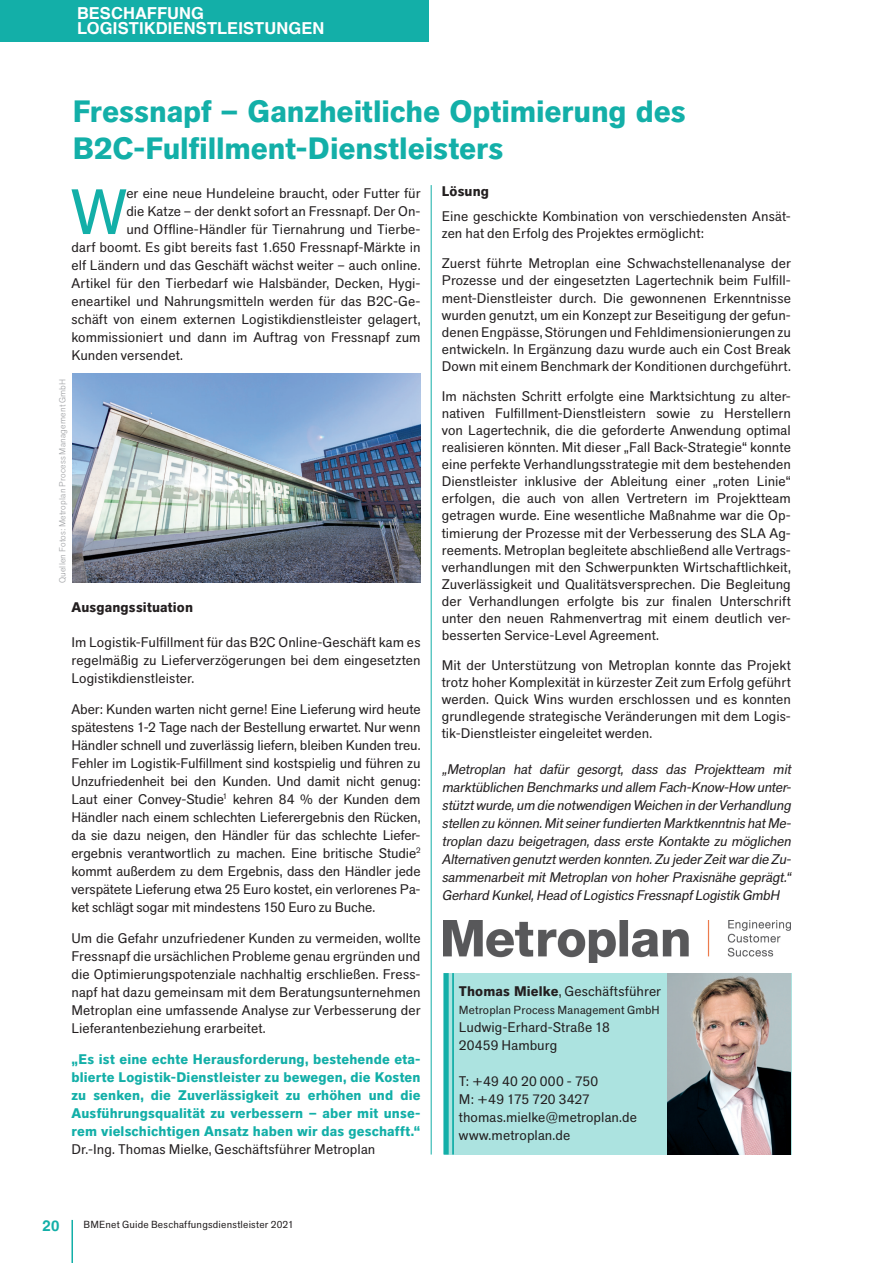
<style>
.page{position:relative;width:893px;height:1263px;background:#fff}
.page>*{position:absolute;margin:0;border:0;box-sizing:border-box;transform-origin:0 0}
.DROP_CAP{font:condensed 63.3px "Akzid Grtsk Next";color:#13afa8;scale:1.19 1}
.Naslov_Firmenprofil{font:700 condensed 30.6px "Akzid Grtsk Next";letter-spacing:-.005em;color:#13afa8;scale:1.19 1}
.Section_title{font:700 16.5px "Swansea";letter-spacing:.005em;color:#fff}
.t1{font:700 15px "Swansea";color:#13afa8}
.tekst{font:condensed 13.8px/17.1px "Akzid Grtsk Next";letter-spacing:.005em;color:#231f20;text-align:justify;scale:1.19 1}
.DROP_CAP-2{font:condensed 13.8px "Akzid Grtsk Next";letter-spacing:.005em;color:#231f20;scale:1.19 1}
.Text{font:italic condensed 13.8px/18px "Akzid Grtsk Next";color:#231f20;text-align:justify;scale:1.19 1}
.tekst-2{font:700 condensed 13.8px/18px "Akzid Grtsk Next";letter-spacing:.01em;color:#13afa8;text-align:justify;scale:1.19 1}
.tekst-3{font:700 condensed 13.8px "Akzid Grtsk Next";letter-spacing:.01em;color:#231f20;scale:1.19 1}
.tekst-4{font:condensed 11.7px "Akzid Grtsk Next";letter-spacing:.015em;color:#231f20;scale:1.19 1}
.t2{font:condensed 10.2px "Akzid Grtsk Next";letter-spacing:.02em;color:#231f20;scale:1.19 1}
.Foto_Quelle{font:300 condensed 8.7px "Akzid Grtsk Next";letter-spacing:.02em;color:#9d9fa2;scale:1.19 1}
.s1{font-weight:400;color:#231f20}
.s2{font-weight:700}
</style>
<div class="page">
<hr style="left:71px;top:1220px;width:2px;height:43px;background:#13afa8">
<div style="left:0;top:0;width:428px;height:42px;background:#13afa8"></div>
<div style="left:444px;top:973px;width:348px;height:181px;background:#ace3e0"></div>
<hr style="left:452px;top:973px;width:2px;height:181px;background:#13afa8">
<div style="left:443px;top:973px;width:6px;height:181px;background:#13afa8"></div>
<hr style="left:431px;top:185px;width:1px;height:969px;background:#13afa8">
<img style="left:72px;top:374px;width:349px;height:209px">
<img style="left:443px;top:920px;width:348px;height:42px">
<img style="left:668px;top:973px;width:123px;height:181px">
<p class="Section_title" style="left:77px;top:3px;width:129px">BESCHAFFUNG</p>
<p class="Section_title" style="left:77px;top:18px;width:249px">LOGISTIKDIENSTLEISTUNGEN</p>
<p class="Naslov_Firmenprofil" style="left:73px;top:93px;width:517px">Fressnapf – Ganzheitliche Optimierung des</p>
<p class="Naslov_Firmenprofil" style="left:73px;top:131px;width:363px">B2C-Fulfillment-Dienstleisters</p>
<p class="DROP_CAP" style="left:71px;top:177px;width:48px">W</p>
<p class="DROP_CAP-2" style="left:126px;top:185px;width:249px">er eine neue Hundeleine braucht, oder Futter für</p>
<p class="tekst-3" style="left:442px;top:183px;width:41px">Lösung</p>
<p class="tekst" style="left:442px;top:208px;width:295px">Eine geschickte Kombination von verschiedensten Ansät&shy;zen hat den Erfolg des Projektes ermöglicht:</p>
<p class="tekst" style="left:442px;top:255px;width:295px">Zuerst führte Metroplan eine Schwachstellenanalyse der Prozesse und der eingesetzten Lagertechnik beim Fulfill&shy;ment-Dienstleister durch. Die gewonnenen Erkenntnisse wurden genutzt, um ein Konzept zur Beseitigung der gefun&shy;denen Engpässe, Störungen und Fehldimensionierungen zu entwickeln. In Ergänzung dazu wurde auch ein Cost Break Down mit einem Benchmark der Konditionen durchgeführt.</p>
<p class="tekst" style="left:442px;top:388px;width:295px">Im nächsten Schritt erfolgte eine Marktsichtung zu alter&shy;nativen Fulfillment-Dienstleistern sowie zu Herstellern von Lagertechnik, die die geforderte Anwendung optimal realisieren könnten. Mit dieser „Fall Back-Strategie“ konnte eine perfekte Verhandlungsstrategie mit dem bestehenden Dienstleister inklusive der Ableitung einer „roten Linie“ erfolgen, die auch von allen Vertretern im Projektteam getragen wurde. Eine wesentliche Maßnahme war die Op&shy;timierung der Prozesse mit der Verbesserung des SLA Ag&shy;reements. Metroplan begleitete abschließend alle Vertrags&shy;verhandlungen mit den Schwerpunkten Wirtschaftlichkeit, Zuverlässigkeit und Qualitätsversprechen. Die Begleitung der Verhandlungen erfolgte bis zur finalen Unterschrift unter den neuen Rahmenvertrag mit einem deutlich ver&shy;besserten Service-Level Agreement.</p>
<p class="tekst" style="left:442px;top:657px;width:295px">Mit der Unterstützung von Metroplan konnte das Projekt trotz hoher Komplexität in kürzester Zeit zum Erfolg geführt werden. Quick Wins wurden erschlossen und es konnten grundlegende strategische Veränderungen mit dem Logis&shy;tik-Dienstleister eingeleitet werden.</p>
<p class="Text" style="left:442px;top:760px;width:297px">„Metroplan hat dafür gesorgt, dass das Projektteam mit marktüblichen Benchmarks und allem Fach-Know-How unter&shy;stütztwurde,um die notwendigen Weichen in derVerhandlung stellen zu können.Mitseinerfundierten Marktkenntnis hatMe&shy;troplan dazu beigetragen, dass erste Kontakte zu möglichen Alternativen genutztwerden konnten.Zu jederZeitwardie Zu&shy;sammenarbeitmitMetroplan von hoherPraxisnähe geprägt.“ Gerhard Kunkel,Head ofLogistics FressnapfLogistik GmbH</p>
<p class="DROP_CAP-2" style="left:126px;top:203px;width:249px">die Katze – der denkt sofort an Fressnapf. Der On-</p>
<p class="DROP_CAP-2" style="left:126px;top:221px;width:249px">und Offline-Händler für Tiernahrung und Tierbe-</p>
<p class="DROP_CAP-2" style="left:71px;top:239px;width:295px">darf boomt. Es gibt bereits fast 1.650 Fressnapf-Märkte in</p>
<p class="DROP_CAP-2" style="left:71px;top:257px;width:295px">elf Ländern und das Geschäft wächst weiter – auch online.</p>
<p class="DROP_CAP-2" style="left:71px;top:275px;width:295px">Artikel für den Tierbedarf wie Halsbänder, Decken, Hygi-</p>
<p class="DROP_CAP-2" style="left:71px;top:293px;width:295px">eneartikel und Nahrungsmitteln werden für das B2C-Ge-</p>
<p class="DROP_CAP-2" style="left:71px;top:311px;width:295px">schäft von einem externen Logistikdienstleister gelagert,</p>
<p class="DROP_CAP-2" style="left:71px;top:329px;width:295px">kommissioniert und dann im Auftrag von Fressnapf zum</p>
<p class="DROP_CAP-2" style="left:71px;top:347px;width:95px">Kunden versendet.</p>
<p class="Foto_Quelle" style="left:58px;top:583px;width:173px;rotate:-90deg">Quellen Fotos: Metroplan Process Management GmbH</p>
<p class="tekst-3" style="left:71px;top:599px;width:104px">Ausgangssituation</p>
<p class="tekst" style="left:71px;top:633px;width:295px;line-height:18px">Im Logistik-Fulfillment für das B2C Online-Geschäft kam es regelmäßig zu Lieferverzögerungen bei dem eingesetzten Logistikdienstleister.</p>
<p class="tekst" style="left:71px;top:700px;width:295px;line-height:18px">Aber: Kunden warten nicht gerne! Eine Lieferung wird heute spätestens 1-2 Tage nach der Bestellung erwartet. Nur wenn Händler schnell und zuverlässig liefern, bleiben Kunden treu.<br>Fehler im Logistik-Fulfillment sind kostspielig und führen zu Unzufriedenheit bei den Kunden. Und damit nicht genug:<br>Laut einer Convey-Studie<sup>1</sup> kehren 84 % der Kunden dem Händler nach einem schlechten Lieferergebnis den Rücken, da sie dazu neigen, den Händler für das schlechte Liefer&shy;ergebnis verantwortlich zu machen. Eine britische Studie<sup>2 </sup>kommt außerdem zu dem Ergebnis, dass den Händler jede verspätete Lieferung etwa 25 Euro kostet, ein verlorenes Pa&shy;ket schlägt sogar mit mindestens 150 Euro zu Buche.</p>
<p class="tekst" style="left:71px;top:929px;width:295px;line-height:18px">Um die Gefahr unzufriedener Kunden zu vermeiden, wollte Fressnapf die ursächlichen Probleme genau ergründen und die Optimierungspotenziale nachhaltig erschließen. Fress&shy;napf hat dazu gemeinsam mit dem Beratungsunternehmen Metroplan eine umfassende Analyse zur Verbesserung der Lieferantenbeziehung erarbeitet.</p>
<p class="tekst-2" style="left:71px;top:1050px;width:295px">„Es ist eine echte Herausforderung, bestehende eta&shy;blierte Logistik-Dienstleister zu bewegen, die Kosten zu senken, die Zuverlässigkeit zu erhöhen und die Ausführungsqualität zu verbessern – aber mit unse&shy;rem vielschichtigen Ansatz haben wir das geschafft.“ <span class="s1">Dr.-Ing. Thomas Mielke, Geschäftsführer Metroplan</span></p>
<p class="tekst" style="left:459px;top:983px;width:171px"><span class="s2">Thomas Mielke</span>, Geschäftsführer</p>
<p class="tekst-4" style="left:459px;top:1003px;width:170px">Metroplan Process Management GmbH</p>
<p class="tekst" style="left:459px;top:1019px;width:129px">Ludwig-Erhard-Straße 18</p>
<p class="tekst" style="left:459px;top:1037px;width:84px">20459 Hamburg</p>
<p class="tekst" style="left:459px;top:1073px;width:119px">T: +49 40 20 000 - 750</p>
<p class="tekst" style="left:459px;top:1091px;width:112px">M: +49 175 720 3427</p>
<p class="tekst" style="left:459px;top:1109px;width:151px">thomas.mielke@metroplan.de</p>
<p class="tekst" style="left:459px;top:1127px;width:95px">www.metroplan.de</p>
<p class="t1" style="left:43px;top:1216px;width:18px">20</p>
<p class="t2" style="left:84px;top:1218px;width:178px">BMEnet Guide Beschaffungsdienstleister 2021</p>
</div>
